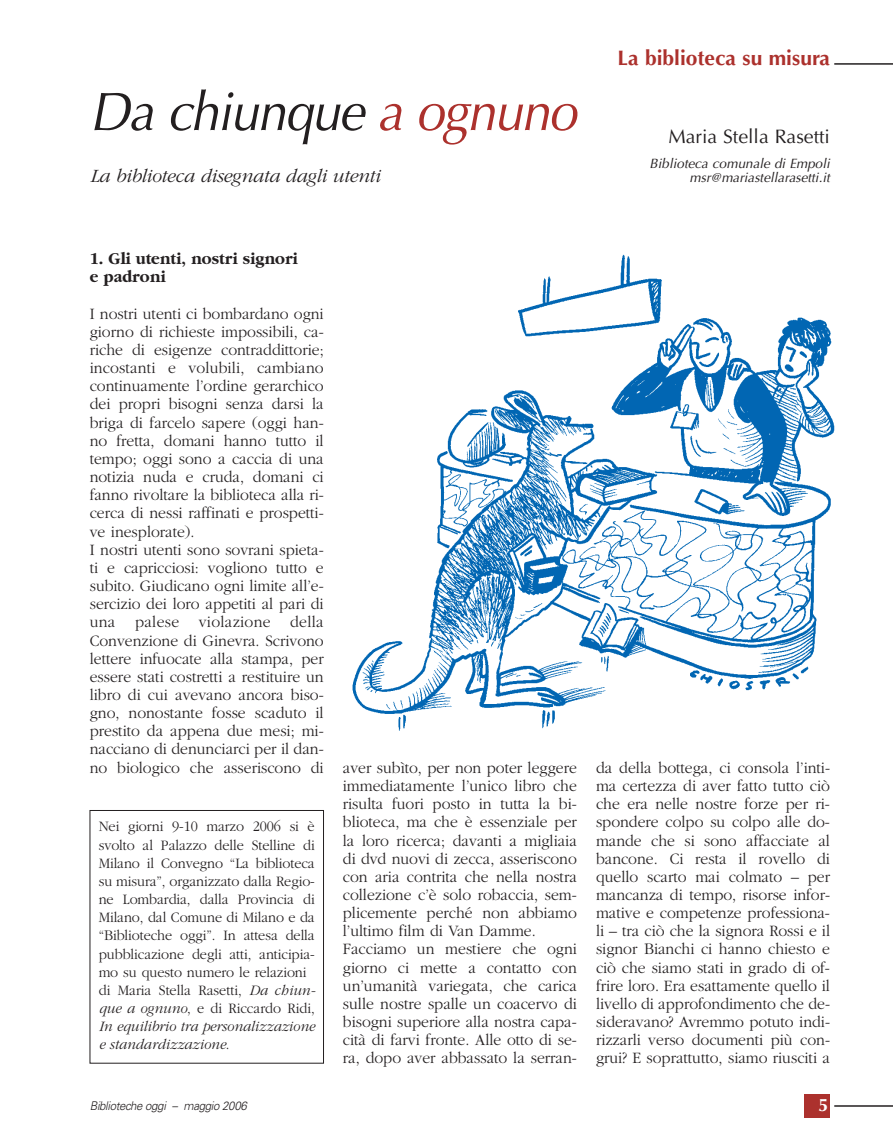
<style>
.page{position:relative;width:893px;height:1148px;background:#fff}
.page>*{position:absolute;margin:0;border:0;box-sizing:border-box;transform-origin:0 0}
.t1{font:italic 54px "Optima";letter-spacing:-.03em;color:#231f20;scale:.95 1}
.t2{font:700 21px "Optima";color:#ac312d}
.t3{font:italic 300 19.5px "Garamond";letter-spacing:-.01em;color:#231f20}
.t4{font:19.5px "Optima";color:#231f20}
.t5{font:700 18px "Optima";color:#fff}
.t6{font:700 17.25px/18.1px "Garamond";color:#231f20;scale:.95 1}
.t7{font:300 16.5px/18.1px "Garamond";color:#231f20;text-align:justify;scale:.95 1}
.t8{font:300 16.5px "Garamond";letter-spacing:.02em;color:#231f20;scale:.95 1}
.t9{font:300 15px/18.1px "Garamond";letter-spacing:-.005em;color:#231f20;scale:.95 1}
.t10{font:italic 13.5px/14.2px "Optima";color:#231f20;text-align:right}
.t11{font:italic 300 12px "Univers";letter-spacing:-.03em;color:#231f20;scale:.95 1}
.s1{color:#ac312d}
.s2{font-style:italic}
</style>
<div class="page">
<div style="left:804px;top:1094px;width:26px;height:23px;background:#ac312d"></div>
<hr style="left:834px;top:1105px;width:58px;height:1px;background:#231f20">
<hr style="left:834px;top:63px;width:58px;height:2px;background:#231f20">
<div style="left:90px;top:810px;width:234px;height:253px;border:1px solid #231f20"></div>
<img style="left:352px;top:254px;width:483px;height:477px">
<h1 class="t1" style="left:90px;top:89px;width:514px">Da chiunque <span class="s1">a ognuno</span></h1>
<p class="t3" style="left:90px;top:169px;width:292px">La biblioteca disegnata dagli utenti</p>
<p class="t2" style="left:617px;top:49px;width:214px">La biblioteca su misura</p>
<p class="t4" style="left:668px;top:128px;width:163px">Maria Stella Rasetti</p>
<p class="t10" style="left:649px;top:157px;width:182px">Biblioteca comunale di Empoli msr@mariastellarasetti.it</p>
<p class="t6" style="left:90px;top:251px;width:220px">1. Gli utenti, nostri signori e padroni</p>
<p class="t7" style="left:90px;top:306px;width:248px">I nostri utenti ci bombardano ogni</p>
<p class="t7" style="left:90px;top:324px;width:248px">giorno di richieste impossibili, ca-</p>
<p class="t7" style="left:90px;top:342px;width:248px">riche di esigenze contraddittorie;</p>
<p class="t7" style="left:90px;top:360px;width:248px">incostanti e volubili, cambiano</p>
<p class="t7" style="left:90px;top:378px;width:248px">continuamente l’ordine gerarchico</p>
<p class="t7" style="left:90px;top:396px;width:248px">dei propri bisogni senza darsi la</p>
<p class="t7" style="left:90px;top:414px;width:248px">briga di farcelo sapere (oggi han-</p>
<p class="t7" style="left:90px;top:433px;width:248px">no fretta, domani hanno tutto il</p>
<p class="t7" style="left:90px;top:451px;width:248px">tempo; oggi sono a caccia di una</p>
<p class="t7" style="left:90px;top:469px;width:248px">notizia nuda e cruda, domani ci</p>
<p class="t7" style="left:90px;top:487px;width:248px">fanno rivoltare la biblioteca alla ri-</p>
<p class="t7" style="left:90px;top:505px;width:248px">cerca di nessi raffinati e prospetti-</p>
<p class="t7" style="left:90px;top:523px;width:112px">ve inesplorate).</p>
<p class="t7" style="left:90px;top:541px;width:248px">I nostri utenti sono sovrani spieta-</p>
<p class="t7" style="left:90px;top:560px;width:248px">ti e capricciosi: vogliono tutto e</p>
<p class="t7" style="left:90px;top:578px;width:248px">subito. Giudicano ogni limite all’e-</p>
<p class="t7" style="left:90px;top:596px;width:248px">sercizio dei loro appetiti al pari di</p>
<p class="t8" style="left:90px;top:615px;width:248px">una palese violazione della</p>
<p class="t7" style="left:90px;top:632px;width:248px">Convenzione di Ginevra. Scrivono</p>
<p class="t7" style="left:90px;top:650px;width:248px">lettere infuocate alla stampa, per</p>
<p class="t7" style="left:90px;top:669px;width:248px">essere stati costretti a restituire un</p>
<p class="t7" style="left:90px;top:687px;width:248px">libro di cui avevano ancora biso-</p>
<p class="t7" style="left:90px;top:705px;width:248px">gno, nonostante fosse scaduto il</p>
<p class="t7" style="left:90px;top:723px;width:248px">prestito da appena due mesi; mi-</p>
<p class="t7" style="left:90px;top:741px;width:248px">nacciano di denunciarci per il dan-</p>
<p class="t7" style="left:90px;top:760px;width:514px">no biologico che asseriscono di aver subìto, per non poter leggere</p>
<p class="t7" style="left:343px;top:778px;width:248px">immediatamente l’unico libro che</p>
<p class="t7" style="left:343px;top:796px;width:248px">risulta fuori posto in tutta la bi-</p>
<p class="t7" style="left:343px;top:814px;width:248px">blioteca, ma che è essenziale per</p>
<p class="t7" style="left:343px;top:832px;width:248px">la loro ricerca; davanti a migliaia</p>
<p class="t7" style="left:343px;top:850px;width:248px">di dvd nuovi di zecca, asseriscono</p>
<p class="t7" style="left:343px;top:868px;width:248px">con aria contrita che nella nostra</p>
<p class="t7" style="left:343px;top:887px;width:248px">collezione c’è solo robaccia, sem-</p>
<p class="t7" style="left:343px;top:905px;width:248px">plicemente perché non abbiamo</p>
<p class="t7" style="left:343px;top:923px;width:204px">l’ultimo film di Van Damme.</p>
<p class="t7" style="left:343px;top:941px;width:248px">Facciamo un mestiere che ogni</p>
<p class="t7" style="left:343px;top:959px;width:248px">giorno ci mette a contatto con</p>
<p class="t7" style="left:343px;top:977px;width:248px">un’umanità variegata, che carica</p>
<p class="t7" style="left:343px;top:995px;width:248px">sulle nostre spalle un coacervo di</p>
<p class="t7" style="left:343px;top:1014px;width:248px">bisogni superiore alla nostra capa-</p>
<p class="t7" style="left:343px;top:1032px;width:248px">cità di farvi fronte. Alle otto di se-</p>
<p class="t7" style="left:343px;top:1050px;width:248px">ra, dopo aver abbassato la serran-</p>
<p class="t9" style="left:99px;top:818px;width:229px">Nei giorni 9-10 marzo 2006 si è svolto al Palazzo delle Stelline di Milano il Convegno “La biblioteca su misura”, organizzato dalla Regio&shy;ne Lombardia, dalla Provincia di Milano, dal Comune di Milano e da “Biblioteche oggi”. In attesa della pubblicazione degli atti, anticipia&shy;mo su questo numero le relazioni di Maria Stella Rasetti, <span class="s2">Da chiun&shy;que a ognuno</span>, e di Riccardo Ridi, <span class="s2">In equilibrio tra personalizzazione e standardizzazione</span>.</p>
<p class="t11" style="left:90px;top:1100px;width:167px">Biblioteche oggi – maggio 2006</p>
<p class="t7" style="left:596px;top:760px;width:248px">da della bottega, ci consola l’inti&shy;ma certezza di aver fatto tutto ciò che era nelle nostre forze per ri&shy;spondere colpo su colpo alle do&shy;mande che si sono affacciate al bancone. Ci resta il rovello di quello scarto mai colmato – per mancanza di tempo, risorse infor&shy;mative e competenze professiona&shy;li – tra ciò che la signora Rossi e il signor Bianchi ci hanno chiesto e ciò che siamo stati in grado di of&shy;frire loro. Era esattamente quello il livello di approfondimento che de&shy;sideravano? Avremmo potuto indi&shy;rizzarli verso documenti più con&shy;grui? E soprattutto, siamo riusciti a</p>
<p class="t5" style="left:818px;top:1097px;width:12px">5</p>
</div>
